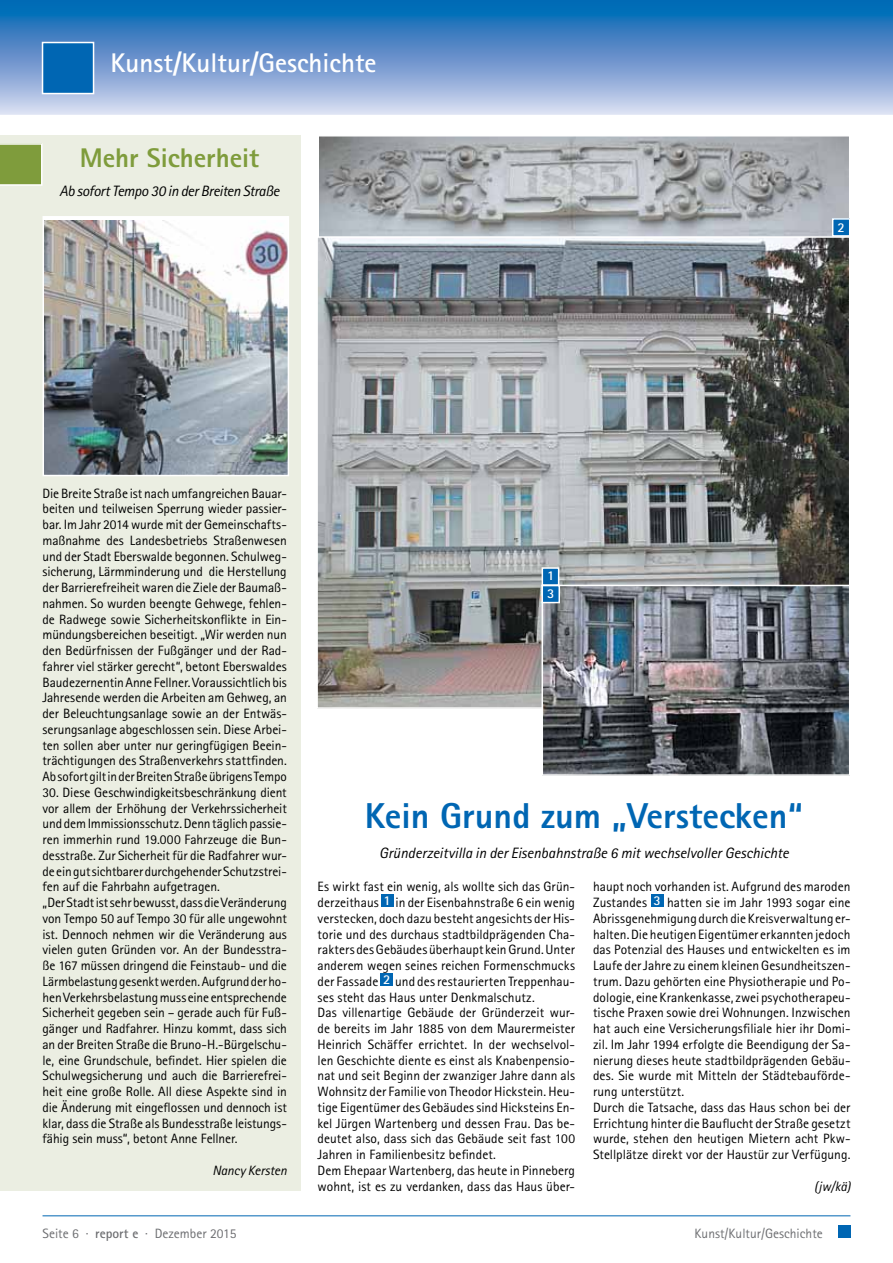
<style>
.page{position:relative;width:893px;height:1263px;background:#fff}
.page>*{position:absolute;margin:0;border:0;box-sizing:border-box;transform-origin:0 0}
.t1{font:700 36px "Rotis Sans Serif AT Extra";color:#0066b3}
.t2{font:700 27px "Rotis Sans Serif AT";color:#fff}
.t3{font:700 27px "Rotis Sans Serif AT Extra";color:#7f9c3c}
.t4{font:italic 15px "Rotis Sans Serif AT";letter-spacing:-.005em;color:#000}
.t5{font:italic 15px "Rotis Sans Serif AT";letter-spacing:-.025em;color:#000}
.t6{font:13.5px/15.8px "Rotis Sans Serif AT";color:#000}
.t7{font:13.5px "Rotis Sans Serif AT";color:#6d6e71}
.t8{font:italic 13.5px "Rotis Sans Serif AT";letter-spacing:-.005em;color:#000}
.t9{font:700 13.5px "Rotis Sans Serif AT";color:#fff}
.s1{font-weight:700;color:#fff}
.s2{font-weight:700}
</style>
<div class="page">
<hr style="left:43px;top:1215px;width:807px;height:1px;background:#0066b3">
<div style="left:0;top:135px;width:300px;height:1056px;background:#ebeee2"></div>
<div style="left:381px;top:894px;width:13px;height:13px;background:#0066b3"></div>
<div style="left:380px;top:973px;width:13px;height:13px;background:#0066b3"></div>
<div style="left:651px;top:894px;width:12px;height:13px;background:#0066b3"></div>
<img style="left:46px;top:221px;width:240px;height:252px">
<div style="left:43px;top:216px;width:246px;height:260px;border:2px solid #fff"></div>
<img style="left:320px;top:138px;width:527px;height:98px">
<div style="left:317px;top:135px;width:533px;height:163px;border:2px solid #fff"></div>
<img style="left:319px;top:239px;width:528px;height:467px">
<img style="left:544px;top:588px;width:303px;height:185px">
<div style="left:541px;top:585px;width:309px;height:191px;border:2px solid #fff"></div>
<svg style="left:0;top:143px;width:43px;height:43px;background:#8da752"></svg>
<div style="left:542px;top:568px;width:17px;height:17px;background:#0066b3"></div>
<div style="left:542px;top:567px;width:17px;height:19px;border:2px solid #fff"></div>
<div style="left:833px;top:219px;width:17px;height:17px;background:#0066b3"></div>
<div style="left:832px;top:218px;width:18px;height:19px;border:2px solid #fff"></div>
<div style="left:542px;top:585px;width:17px;height:18px;background:#0066b3"></div>
<div style="left:541px;top:585px;width:19px;height:18px;border:2px solid #fff"></div>
<div style="left:838px;top:1225px;width:12px;height:13px;background:#0066b3"></div>
<svg style="left:0;top:0;width:893px;height:115px;background:#6798ce"></svg>
<div style="left:42px;top:42px;width:52px;height:52px;background:#0066b3;border:2px solid #fff"></div>
<h2 class="t2" style="left:111px;top:46px;width:268px">Kunst/Kultur/Geschichte</h2>
<h2 class="t3" style="left:80px;top:140px;width:181px">Mehr Sicherheit</h2>
<p class="t5" style="left:59px;top:182px;width:222px">Ab sofort Tempo 30 in der Breiten Straße</p>
<p class="t9" style="left:838px;top:219px;width:9px">2</p>
<p class="t6" style="left:43px;top:485px;width:246px;text-align:justify">Die Breite Straße ist nach umfangreichen Bauar&shy;beiten und teilweisen Sperrung wieder passier&shy;bar. Im Jahr 2014 wurde mit der Gemeinschafts&shy;maßnahme des Landesbetriebs Straßenwesen und der Stadt Eberswalde begonnen. Schulweg&shy;sicherung, Lärmminderung und die Herstellung der Barrierefreiheit waren die Ziele der Baumaß&shy;nahmen. So wurden beengte Gehwege, fehlen&shy;de Radwege sowie Sicherheitskonflikte in Ein&shy;mündungsbereichen beseitigt. „Wir werden nun den Bedürfnissen der Fußgänger und der Rad&shy;fahrer viel stärker gerecht“, betont Eberswaldes Baudezernentin Anne Fellner. Voraussichtlich bis Jahresende werden die Arbeiten am Gehweg, an der Beleuchtungsanlage sowie an der Entwäs&shy;serungsanlage abgeschlossen sein. Diese Arbei&shy;ten sollen aber unter nur geringfügigen Beein&shy;trächtigungen des Straßenverkehrs stattfinden.<br>Ab sofort gilt in der Breiten Straße übrigens Tempo</p>
<p class="t6" style="left:43px;top:784px;width:246px">30. Diese Geschwindigkeitsbeschränkung dient vor allem der Erhöhung der Verkehrssicherheit und dem Immissionsschutz. Denn täglich passie&shy;ren immerhin rund 19.000 Fahrzeuge die Bun&shy;desstraße. Zur Sicherheit für die Radfahrer wur&shy;de ein gut sichtbarer durchgehender Schutzstrei&shy;fen auf die Fahrbahn aufgetragen.<br>„Der Stadt ist sehr bewusst, dass die Veränderung von Tempo 50 auf Tempo 30 für alle ungewohnt ist. Dennoch nehmen wir die Veränderung aus vielen guten Gründen vor. An der Bundesstra&shy;ße 167 müssen dringend die Feinstaub- und die Lärmbelastung gesenkt werden. Aufgrund der ho&shy;hen Verkehrsbelastung muss eine entsprechende Sicherheit gegeben sein – gerade auch für Fuß&shy;gänger und Radfahrer. Hinzu kommt, dass sich an der Breiten Straße die Bruno-H.-Bürgelschu&shy;le, eine Grundschule, befindet. Hier spielen die Schulwegsicherung und auch die Barrierefrei&shy;heit eine große Rolle. All diese Aspekte sind in die Änderung mit eingeflossen und dennoch ist klar, dass die Straße als Bundesstraße leistungs&shy;fähig sein muss“, betont Anne Fellner.</p>
<p class="t8" style="left:212px;top:1162px;width:76px">Nancy Kersten</p>
<p class="t9" style="left:547px;top:567px;width:9px">1</p>
<p class="t9" style="left:547px;top:585px;width:9px">3</p>
<h1 class="t1" style="left:365px;top:793px;width:439px">Kein Grund zum „Verstecken“</h1>
<p class="t4" style="left:379px;top:844px;width:411px">Gründerzeitvilla in der Eisenbahnstraße 6 mit wechselvoller Geschichte</p>
<p class="t6" style="left:318px;top:879px;width:259px">Es wirkt fast ein wenig, als wollte sich das Grün&shy;derzeithaus <span class="s1">1</span> in der Eisenbahnstraße 6 ein wenig verstecken, doch dazu besteht angesichts der His&shy;torie und des durchaus stadtbildprägenden Cha&shy;rakters des Gebäudes überhaupt kein Grund. Unter anderem wegen seines reichen Formenschmucks der Fassade <span class="s1">2</span> und des restaurierten Treppenhau&shy;ses steht das Haus unter Denkmalschutz.<br>Das villenartige Gebäude der Gründerzeit wur&shy;de bereits im Jahr 1885 von dem Maurermeister Heinrich Schäffer errichtet. In der wechselvol&shy;len Geschichte diente es einst als Knabenpensio&shy;nat und seit Beginn der zwanziger Jahre dann als Wohnsitz der Familie von Theodor Hickstein. Heu&shy;tige Eigentümer des Gebäudes sind Hicksteins En&shy;kel Jürgen Wartenberg und dessen Frau. Das be&shy;deutet also, dass sich das Gebäude seit fast 100<br>Jahren in Familienbesitz befindet.<br>Dem Ehepaar Wartenberg, das heute in Pinneberg wohnt, ist es zu verdanken, dass das Haus über-</p>
<p class="t6" style="left:593px;top:879px;width:259px">haupt noch vorhanden ist. Aufgrund des maroden Zustandes <span class="s1">3</span> hatten sie im Jahr 1993 sogar eine Abrissgenehmigung durch die Kreisverwaltung er&shy;halten. Die heutigen Eigentümer erkannten jedoch das Potenzial des Hauses und entwickelten es im Laufe der Jahre zu einem kleinen Gesundheitszen&shy;trum. Dazu gehörten eine Physiotherapie und Po&shy;dologie, eine Krankenkasse, zwei psychotherapeu&shy;tische Praxen sowie drei Wohnungen. Inzwischen hat auch eine Versicherungsfiliale hier ihr Domi&shy;zil. Im Jahr 1994 erfolgte die Beendigung der Sa&shy;nierung dieses heute stadtbildprägenden Gebäu&shy;des. Sie wurde mit Mitteln der Städtebauförde&shy;rung unterstützt.<br>Durch die Tatsache, dass das Haus schon bei der Errichtung hinter die Bauflucht der Straße gesetzt wurde, stehen den heutigen Mietern acht Pkw-Stellplätze direkt vor der Haustür zur Verfügung.</p>
<p class="t8" style="left:814px;top:1178px;width:38px">(jw/kä)</p>
<p class="t7" style="left:43px;top:1225px;width:196px">Seite 6 · <span class="s2">report e</span> · Dezember 2015</p>
<p class="t7" style="left:695px;top:1225px;width:130px">Kunst/Kultur/Geschichte</p>
</div>
